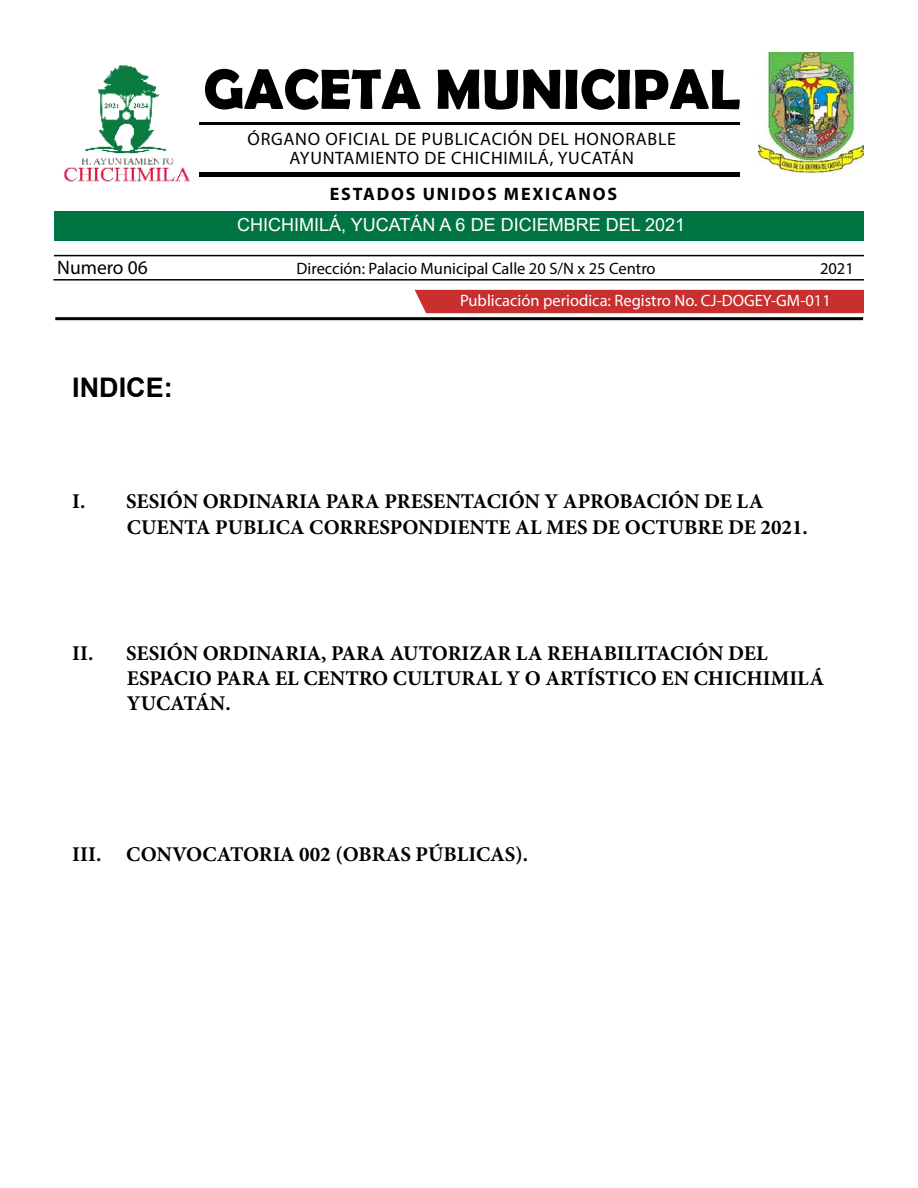
<style>
.page{position:relative;width:918px;height:1188px;background:#fff}
.page>*{position:absolute;margin:0;border:0;box-sizing:border-box;transform-origin:0 0}
.t1{font:700 57px "Berlin Sans FB Demi";color:#000}
.t2{font:700 27px "Arial";color:#000}
.t3{font:700 21px/25.2px "Minion Pro";color:#000}
.t4{font:19.5px "Myriad Pro";color:#000}
.t5{font:18px/19.5px "Myriad Pro";letter-spacing:.04em;color:#000101;text-align:center}
.t6{font:18px "Arial";color:#fff}
.t7{font:700 18px "Myriad Pro";letter-spacing:.1em;color:#000}
.t8{font:16.5px "Myriad Pro";color:#000}
.t9{font:16.5px "Myriad Pro";color:#fff}
</style>
<div class="page">
<div style="left:415px;top:290px;width:449px;height:23px;background:#c7302f"></div>
<img style="left:759px;top:53px;width:105px;height:122px">
<hr style="left:199px;top:122px;width:540px;height:2px;background:#000">
<div style="left:54px;top:211px;width:810px;height:29px;background:#007443"></div>
<hr style="left:54px;top:255px;width:810px;height:1px;background:#000">
<hr style="left:53px;top:279px;width:811px;height:2px;background:#000">
<hr style="left:55px;top:317px;width:808px;height:3px;background:#000">
<hr style="left:199px;top:172px;width:540px;height:4px;background:#000">
<img style="left:64px;top:65px;width:127px;height:117px">
<h1 class="t1" style="left:203px;top:56px;width:538px">GACETA MUNICIPAL</h1>
<p class="t5" style="left:248px;top:129px;width:430px">ÓRGANO OFICIAL DE PUBLICACIÓN DEL HONORABLE<br>AYUNTAMIENTO DE CHICHIMILÁ, YUCATÁN</p>
<p class="t7" style="left:330px;top:182px;width:289px">ESTADOS UNIDOS MEXICANOS</p>
<p class="t6" style="left:237px;top:213px;width:449px">CHICHIMILÁ, YUCATÁN A 6 DE DICIEMBRE DEL 2021</p>
<p class="t4" style="left:57px;top:255px;width:92px">Numero 06</p>
<p class="t8" style="left:297px;top:258px;width:360px">Dirección: Palacio Municipal Calle 20 S/N x 25 Centro</p>
<p class="t8" style="left:820px;top:258px;width:35px">2021</p>
<p class="t9" style="left:460px;top:291px;width:372px">Publicación periodica: Registro No. CJ-DOGEY-GM-011</p>
<p class="t2" style="left:72px;top:368px;width:102px">INDICE:</p>
<p class="t3" style="left:127px;top:489px;width:682px;text-indent:-55px">I. SESIÓN ORDINARIA PARA PRESENTACIÓN Y APROBACIÓN DE LA<br>CUENTA PUBLICA CORRESPONDIENTE AL MES DE OCTUBRE DE 2021.</p>
<p class="t3" style="left:127px;top:640px;width:699px;text-indent:-55px">II. SESIÓN ORDINARIA, PARA AUTORIZAR LA REHABILITACIÓN DEL<br>ESPACIO PARA EL CENTRO CULTURAL Y O ARTÍSTICO EN CHICHIMILÁ<br>YUCATÁN.</p>
<p class="t3" style="left:72px;top:842px;width:457px">III. CONVOCATORIA 002 (OBRAS PÚBLICAS).</p>
</div>
